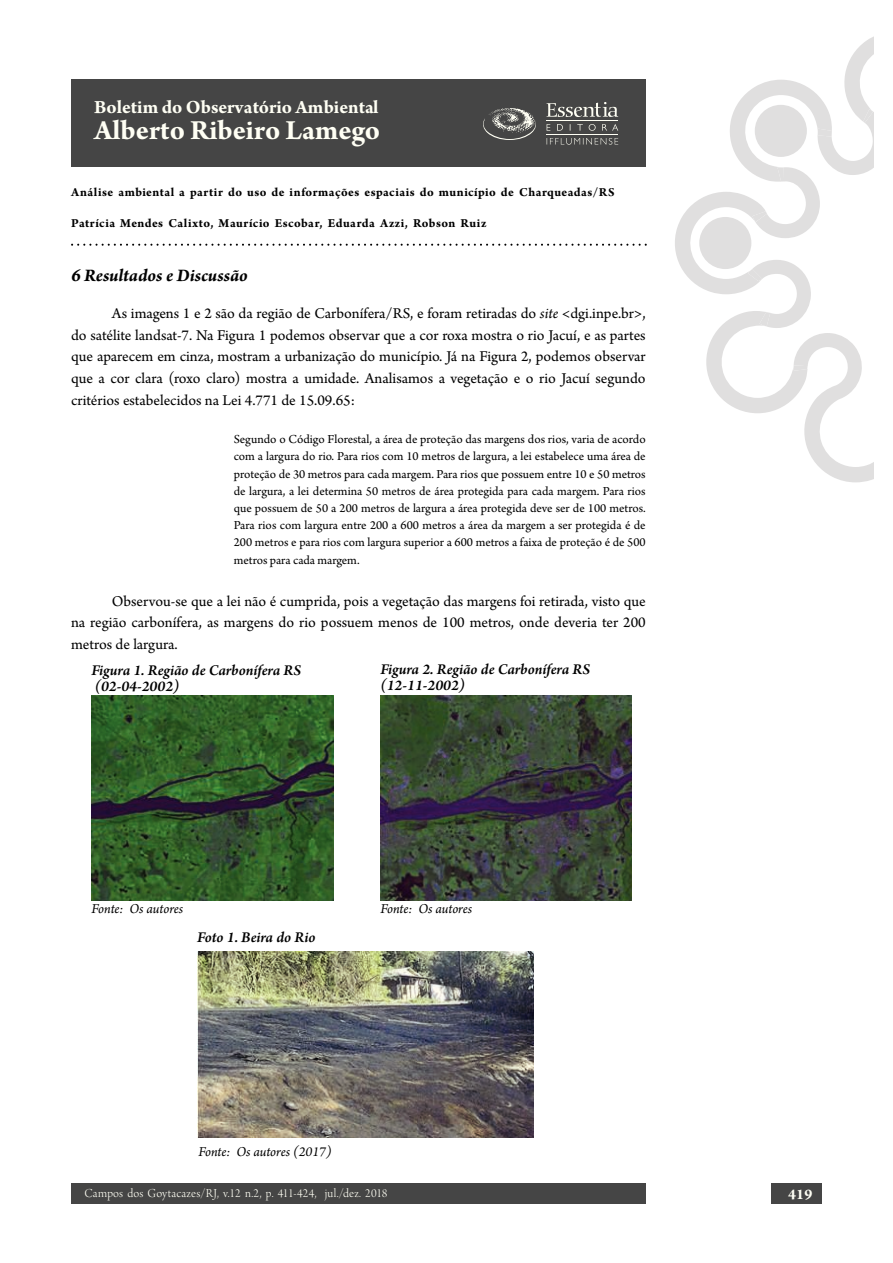
<style>
.page{position:relative;width:893px;height:1263px;background:#fff}
.page>*{position:absolute;margin:0;border:0;box-sizing:border-box;transform-origin:0 0}
.t1{font:700 29.4px "Arno Pro";color:#fffff4}
.t2{font:700 19.65px "Arno Pro";color:#fffff4}
.t3{font:italic 700 18.6px "Arno Pro";color:#000}
.t4{font:15.75px/21.5px "Arno Pro";color:#000;text-align:justify}
.t5{font:italic 600 15.75px/16.5px "Arno Pro";letter-spacing:-.005em;color:#000}
.t6{font:700 15.75px "Arno Pro";color:#fffff4}
.t7{font:italic 14.4px "Arno Pro";letter-spacing:-.005em;color:#000}
.t8{font:12.9px/17.2px "Arno Pro";color:#000;text-align:justify}
.t9{font:700 12.9px "Arno Pro";letter-spacing:.035em;color:#000}
.t10{font:12.9px "Arno Pro Light Display";letter-spacing:.01em;color:#fffff4}
.s1{font-style:italic}
</style>
<div class="page">
<div style="left:71px;top:79px;width:574px;height:88px;background:#454545"></div>
<svg style="left:546px;top:138px;width:72px;height:7px"></svg>
<svg style="left:546px;top:124px;width:72px;height:7px"></svg>
<hr style="left:546px;top:120px;width:72px;height:1px;background:#fffff4">
<svg style="left:546px;top:102px;width:72px;height:15px"></svg>
<hr style="left:546px;top:134px;width:72px;height:1px;background:#fffff4">
<svg style="left:483px;top:108px;width:53px;height:32px"></svg>
<div style="left:71px;top:1183px;width:574px;height:21px;background:#454545"></div>
<svg style="left:71px;top:244px;width:575px;height:2px"></svg>
<svg style="left:675px;top:37px;width:198px;height:445px"></svg>
<svg style="left:817px;top:129px;width:14px;height:8px"></svg>
<svg style="left:777px;top:167px;width:7px;height:14px"></svg>
<svg style="left:752px;top:211px;width:15px;height:11px"></svg>
<svg style="left:747px;top:269px;width:15px;height:12px"></svg>
<svg style="left:759px;top:313px;width:11px;height:13px"></svg>
<svg style="left:793px;top:365px;width:14px;height:6px"></svg>
<svg style="left:863px;top:109px;width:10px;height:14px"></svg>
<div style="left:771px;top:1183px;width:50px;height:21px;background:#454545"></div>
<img style="left:380px;top:695px;width:251px;height:206px">
<img style="left:91px;top:695px;width:242px;height:206px">
<img style="left:197px;top:951px;width:336px;height:187px">
<p class="t2" style="left:94px;top:99px;width:286px">Boletim do Observatório Ambiental</p>
<h1 class="t1" style="left:94px;top:119px;width:287px">Alberto Ribeiro Lamego</h1>
<p class="t9" style="left:71px;top:188px;width:545px">Análise ambiental a partir do uso de informações espaciais do município de Charqueadas/RS</p>
<p class="t9" style="left:71px;top:218px;width:417px">Patrícia Mendes Calixto, Maurício Escobar, Eduarda Azzi, Robson Ruiz</p>
<p class="t3" style="left:71px;top:268px;width:178px">6 Resultados e Discussão</p>
<p class="t4" style="left:71px;top:304px;width:576px;text-indent:41px">As imagens 1 e 2 são da região de Carbonífera/RS, e foram retiradas do <span class="s1">site</span> &lt;dgi.inpe.br&gt;, do satélite landsat-7. Na Figura 1 podemos observar que a cor roxa mostra o rio Jacuí, e as partes que aparecem em cinza, mostram a urbanização do município. Já na Figura 2, podemos observar que a cor clara (roxo claro) mostra a umidade. Analisamos a vegetação e o rio Jacuí segundo critérios estabelecidos na Lei 4.771 de 15.09.65:</p>
<p class="t8" style="left:234px;top:431px;width:413px">Segundo o Código Florestal, a área de proteção das margens dos rios, varia de acordo com a largura do rio. Para rios com 10 metros de largura, a lei estabelece uma área de proteção de 30 metros para cada margem. Para rios que possuem entre 10 e 50 metros de largura, a lei determina 50 metros de área protegida para cada margem. Para rios que possuem de 50 a 200 metros de largura a área protegida deve ser de 100 metros.<br>Para rios com largura entre 200 a 600 metros a área da margem a ser protegida é de 200 metros e para rios com largura superior a 600 metros a faixa de proteção é de 500 metros para cada margem.</p>
<p class="t4" style="left:71px;top:591px;width:576px;text-indent:41px">Observou-se que a lei não é cumprida, pois a vegetação das margens foi retirada, visto que na região carbonífera, as margens do rio possuem menos de 100 metros, onde deveria ter 200 metros de largura.</p>
<p class="t5" style="left:91px;top:662px;width:211px">Figura 1. Região de Carbonífera RS (02-04-2002)</p>
<p class="t5" style="left:380px;top:662px;width:211px">Figura 2. Região de Carbonífera RS (12-11-2002)</p>
<p class="t7" style="left:91px;top:902px;width:93px">Fonte: Os autores</p>
<p class="t5" style="left:197px;top:930px;width:120px">Foto 1. Beira do Rio</p>
<p class="t7" style="left:380px;top:902px;width:93px">Fonte: Os autores</p>
<p class="t7" style="left:198px;top:1145px;width:135px">Fonte: Os autores (2017)</p>
<p class="t10" style="left:84px;top:1188px;width:304px">Campos dos Goytacazes/RJ, v.12 n.2, p. 411-424, jul./dez. 2018</p>
<p class="t6" style="left:788px;top:1188px;width:26px">419</p>
</div>
